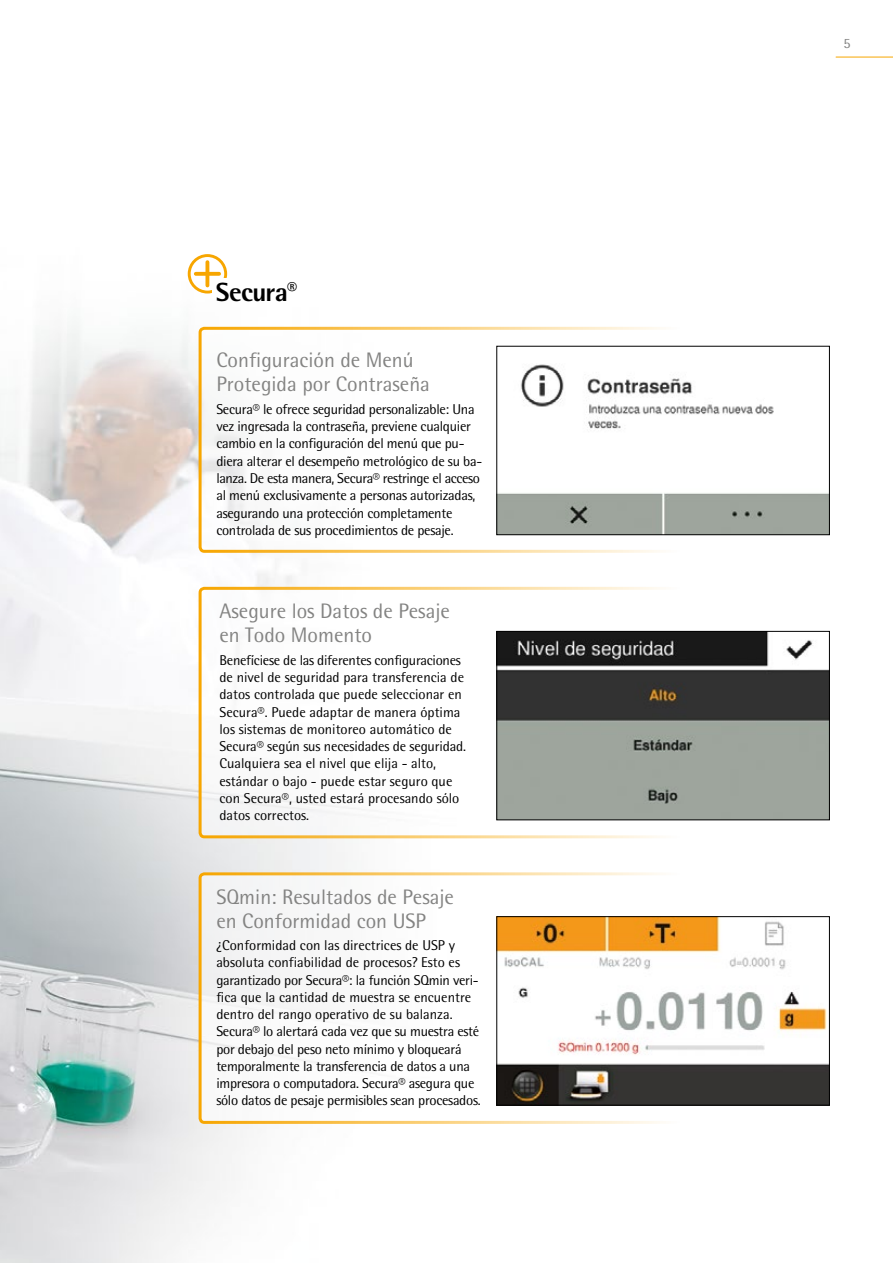
<style>
.page{position:relative;width:893px;height:1263px;background:#fff}
.page>*{position:absolute;margin:0;border:0;box-sizing:border-box;transform-origin:0 0}
.t1{font:800 26.4px "Sartorius Rotis Sans 2013";letter-spacing:-.02em;color:#000}
.t2{font:21px/24px "Sartorius Rotis Sans 2013";color:#838382}
.t3{font:14.25px/17.2px "Sartorius Rotis Sans 2013";letter-spacing:-.02em;color:#000}
.t4{font:14.25px/17.2px "Sartorius Rotis Sans 2013";color:#000}
.t5{font:14.25px "Sartorius Rotis Sans 2013";color:#838382}
</style>
<div class="page">
<img style="left:0;top:254px;width:530px;height:1009px">
<hr style="left:836px;top:57px;width:57px;height:1px;background:#f7a600">
<svg style="left:199px;top:327px;width:631px;height:226px"></svg>
<svg style="left:199px;top:587px;width:631px;height:251px"></svg>
<svg style="left:199px;top:872px;width:631px;height:252px"></svg>
<svg style="left:205px;top:262px;width:4px;height:23px"></svg>
<svg style="left:196px;top:272px;width:23px;height:4px"></svg>
<div style="left:188px;top:254px;width:39px;height:39px;border:3px solid #f7a600;border-radius:50%"></div>
<div style="left:212px;top:278px;width:19px;height:20px;background:#fff"></div>
<img style="left:499px;top:348px;width:329px;height:185px">
<div style="left:497px;top:346px;width:333px;height:189px;border:1px solid #000"></div>
<img style="left:499px;top:633px;width:329px;height:185px">
<div style="left:497px;top:631px;width:333px;height:189px;border:1px solid #000"></div>
<h1 class="t1" style="left:216px;top:275px;width:83px">Secura<sup>®</sup></h1>
<h2 class="t2" style="left:216px;top:348px;width:215px">Configuración de Menú<br>Protegida por Contraseña</h2>
<p class="t3" style="left:216px;top:400px;width:267px">Secura® le ofrece seguridad personalizable: Una vez ingresada la contraseña, previene cualquier cambio en la configuración del menú que pu&shy;diera alterar el desempeño metrológico de su ba&shy;lanza. De esta manera, Secura® restringe el acceso al menú exclusivamente a personas autorizadas, asegurando una protección completamente controlada de sus procedimientos de pesaje.</p>
<h2 class="t2" style="left:220px;top:599px;width:232px">Asegure los Datos de Pesaje en Todo Momento</h2>
<p class="t4" style="left:220px;top:651px;width:248px">Benefíciese de las diferentes configuraciones de nivel de seguridad para transferencia de datos controlada que puede seleccionar en Secura®. Puede adaptar de manera óptima los sistemas de monitoreo automático de Secura® según sus necesidades de seguridad.<br>Cualquiera sea el nivel que elija - alto, estándar o bajo - puede estar seguro que con Secura®, usted estará procesando sólo datos correctos.</p>
<h2 class="t2" style="left:216px;top:884px;width:239px">SQmin: Resultados de Pesaje en Conformidad con USP</h2>
<p class="t3" style="left:216px;top:936px;width:266px">¿Conformidad con las directrices de USP y absoluta confiabilidad de procesos? Esto es garantizado por Secura®: la función SQmin veri&shy;fica que la cantidad de muestra se encuentre dentro del rango operativo de su balanza.<br>Secura® lo alertará cada vez que su muestra esté por debajo del peso neto mínimo y bloqueará temporalmente la transferencia de datos a una impresora o computadora. Secura® asegura que sólo datos de pesaje permisibles sean procesados.</p>
<p class="t5" style="left:843px;top:35px;width:9px">5</p>
</div>
